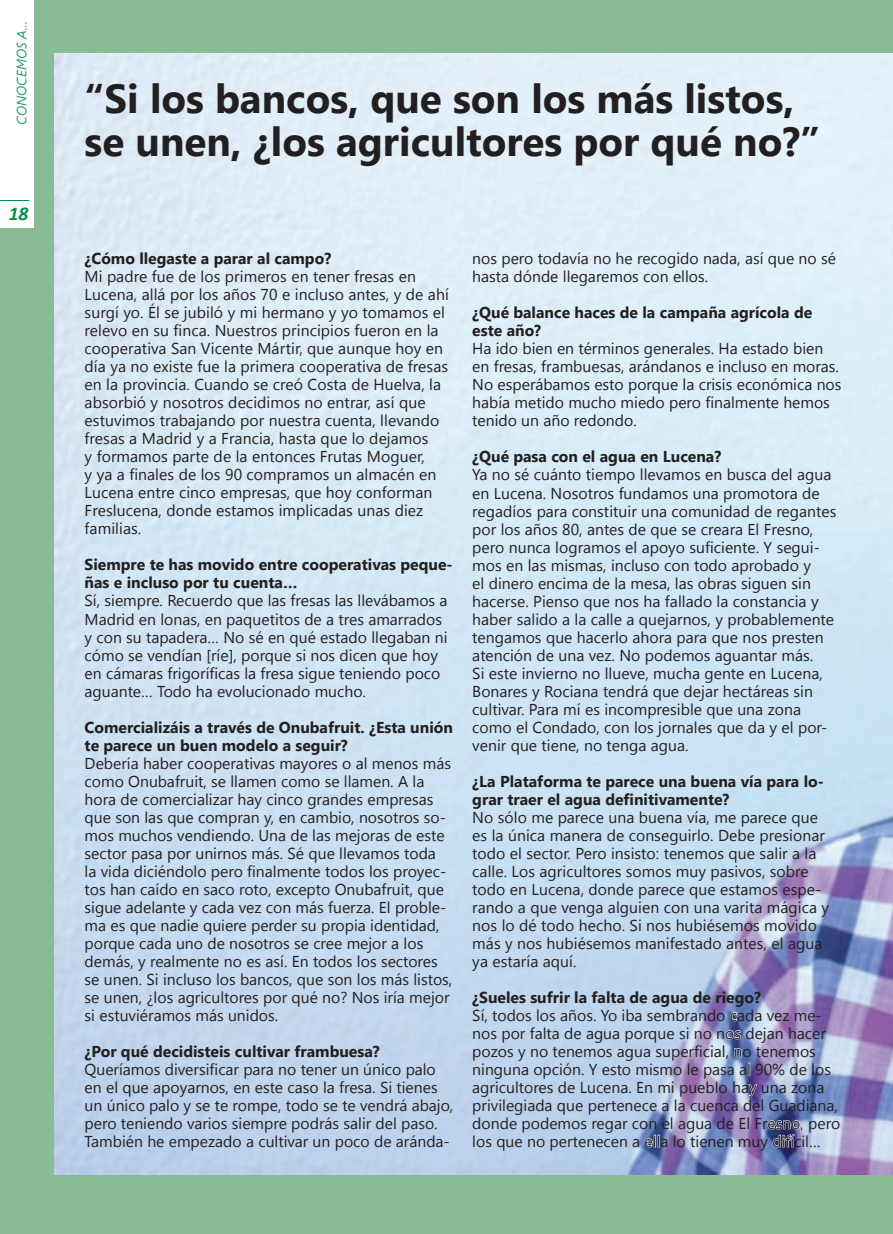
<style>
.page{position:relative;width:893px;height:1234px;background:#fff}
.page>*{position:absolute;margin:0;border:0;box-sizing:border-box;transform-origin:0 0}
.t1{font:700 40.5px/43.5px "Segoe UI";color:#231f20}
.t2{font:italic 700 19.5px "Calibri";color:#008f4c}
.t3{font:15.75px/18px "Segoe UI";color:#231f20}
.t4{font:700 15.75px/18px "Segoe UI";color:#231f20}
.t5{font:italic 13.5px "Segoe UI";color:#008f4c}
</style>
<div class="page">
<div style="left:0;top:0;width:893px;height:1233px;background:#89bb95"></div>
<div style="left:0;top:0;width:33px;height:227px;background:#fff"></div>
<svg style="left:0;top:200px;width:29px;height:1px"></svg>
<img style="left:54px;top:53px;width:839px;height:1120px">
<svg style="left:730px;top:1011px;width:7px;height:10px"></svg>
<svg style="left:725px;top:1029px;width:16px;height:10px"></svg>
<svg style="left:734px;top:1047px;width:8px;height:9px"></svg>
<svg style="left:748px;top:1062px;width:2px;height:12px"></svg>
<svg style="left:748px;top:1084px;width:9px;height:12px"></svg>
<svg style="left:645px;top:1134px;width:14px;height:13px"></svg>
<svg style="left:768px;top:1119px;width:36px;height:28px"></svg>
<p class="t5" style="left:12px;top:125px;width:105px;rotate:-90deg">CONOCEMOS A...</p>
<p class="t2" style="left:9px;top:201px;width:21px">18</p>
<h1 class="t1" style="left:85px;top:75px;width:737px">“Si los bancos, que son los más listos, se unen, ¿los agricultores por qué no?”</h1>
<p class="t4" style="left:85px;top:249px;width:248px">¿Cómo llegaste a parar al campo?</p>
<p class="t3" style="left:85px;top:267px;width:366px">Mi padre fue de los primeros en tener fresas en Lucena, allá por los años 70 e incluso antes, y de ahí surgí yo. Él se jubiló y mi hermano y yo tomamos el relevo en su finca. Nuestros principios fueron en la cooperativa San Vicente Mártir, que aunque hoy en día ya no existe fue la primera cooperativa de fresas en la provincia. Cuando se creó Costa de Huelva, la absorbió y nosotros decidimos no entrar, así que estuvimos trabajando por nuestra cuenta, llevando fresas a Madrid y a Francia, hasta que lo dejamos<br>y formamos parte de la entonces Frutas Moguer,<br>y ya a finales de los 90 compramos un almacén en Lucena entre cinco empresas, que hoy conforman Freslucena, donde estamos implicadas unas diez familias.</p>
<p class="t4" style="left:85px;top:555px;width:370px">Siempre te has movido entre cooperativas peque&shy;ñas e incluso por tu cuenta…</p>
<p class="t3" style="left:85px;top:591px;width:364px">Sí, siempre. Recuerdo que las fresas las llevábamos a Madrid en lonas, en paquetitos de a tres amarrados y con su tapadera… No sé en qué estado llegaban ni cómo se vendían [ríe], porque si nos dicen que hoy en cámaras frigoríficas la fresa sigue teniendo poco aguante… Todo ha evolucionado mucho.</p>
<p class="t4" style="left:85px;top:717px;width:370px">Comercializáis a través de Onubafruit. ¿Esta unión te parece un buen modelo a seguir?</p>
<p class="t3" style="left:85px;top:753px;width:369px">Debería haber cooperativas mayores o al menos más como Onubafruit, se llamen como se llamen. A la hora de comercializar hay cinco grandes empresas que son las que compran y, en cambio, nosotros so&shy;mos muchos vendiendo. Una de las mejoras de este sector pasa por unirnos más. Sé que llevamos toda<br>la vida diciéndolo pero finalmente todos los proyec&shy;tos han caído en saco roto, excepto Onubafruit, que sigue adelante y cada vez con más fuerza. El proble&shy;ma es que nadie quiere perder su propia identidad, porque cada uno de nosotros se cree mejor a los demás, y realmente no es así. En todos los sectores se unen. Si incluso los bancos, que son los más listos, se unen, ¿los agricultores por qué no? Nos iría mejor si estuviéramos más unidos.</p>
<p class="t4" style="left:85px;top:1041px;width:297px">¿Por qué decidisteis cultivar frambuesa?</p>
<p class="t3" style="left:85px;top:1059px;width:370px">Queríamos diversificar para no tener un único palo en el que apoyarnos, en este caso la fresa. Si tienes un único palo y se te rompe, todo se te vendrá abajo, pero teniendo varios siempre podrás salir del paso.<br>También he empezado a cultivar un poco de aránda-</p>
<p class="t3" style="left:472px;top:249px;width:365px">nos pero todavía no he recogido nada, así que no sé hasta dónde llegaremos con ellos.</p>
<p class="t4" style="left:472px;top:303px;width:342px">¿Qué balance haces de la campaña agrícola de este año?</p>
<p class="t3" style="left:472px;top:339px;width:371px">Ha ido bien en términos generales. Ha estado bien en fresas, frambuesas, arándanos e incluso en moras.<br>No esperábamos esto porque la crisis económica nos había metido mucho miedo pero finalmente hemos tenido un año redondo.</p>
<p class="t4" style="left:472px;top:447px;width:250px">¿Qué pasa con el agua en Lucena?</p>
<p class="t3" style="left:472px;top:465px;width:366px">Ya no sé cuánto tiempo llevamos en busca del agua en Lucena. Nosotros fundamos una promotora de regadíos para constituir una comunidad de regantes por los años 80, antes de que se creara El Fresno, pero nunca logramos el apoyo suficiente. Y segui&shy;mos en las mismas, incluso con todo aprobado y<br>el dinero encima de la mesa, las obras siguen sin hacerse. Pienso que nos ha fallado la constancia y haber salido a la calle a quejarnos, y probablemente tengamos que hacerlo ahora para que nos presten atención de una vez. No podemos aguantar más.<br>Si este invierno no llueve, mucha gente en Lucena, Bonares y Rociana tendrá que dejar hectáreas sin cultivar. Para mí es incompresible que una zona como el Condado, con los jornales que da y el por&shy;venir que tiene, no tenga agua.</p>
<p class="t4" style="left:472px;top:771px;width:353px">¿La Plataforma te parece una buena vía para lo&shy;grar traer el agua definitivamente?</p>
<p class="t3" style="left:472px;top:807px;width:358px">No sólo me parece una buena vía, me parece que es la única manera de conseguirlo. Debe presionar todo el sector. Pero insisto: tenemos que salir a la calle. Los agricultores somos muy pasivos, sobre todo en Lucena, donde parece que estamos espe&shy;rando a que venga alguien con una varita mágica y nos lo dé todo hecho. Si nos hubiésemos movido más y nos hubiésemos manifestado antes, el agua ya estaría aquí.</p>
<p class="t4" style="left:472px;top:987px;width:290px">¿Sueles sufrir la falta de agua de riego?</p>
<p class="t3" style="left:472px;top:1005px;width:369px">Sí, todos los años. Yo iba sembrando cada vez me&shy;nos por falta de agua porque si no nos dejan hacer pozos y no tenemos agua superficial, no tenemos ninguna opción. Y esto mismo le pasa al 90% de los agricultores de Lucena. En mi pueblo hay una zona privilegiada que pertenece a la cuenca del Guadiana, donde podemos regar con el agua de El Fresno, pero los que no pertenecen a ella lo tienen muy difícil…</p>
</div>
